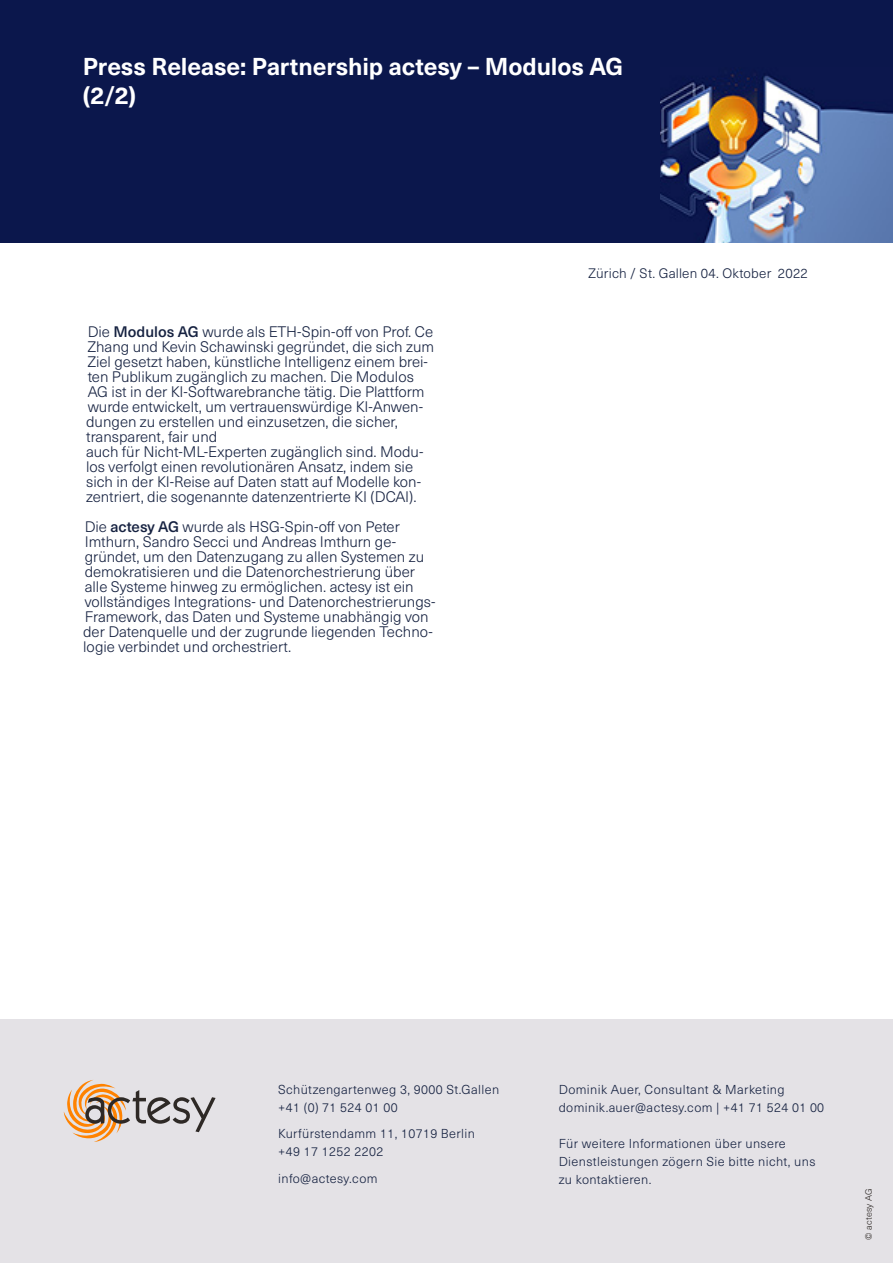
<style>
.page{position:relative;width:893px;height:1263px;background:#fff}
.page>*{position:absolute;margin:0;border:0;box-sizing:border-box;transform-origin:0 0}
.t1{font:700 24px "Neue Haas Unica W1 G";letter-spacing:-.005em;color:#fff}
.t2{font:300 15px/15px "Neue Haas Unica W1 G";color:#162241}
.gt{font:300 13.5px "Neue Haas Unica W1 G";letter-spacing:.015em;color:#162241}
.t3{font:300 12.75px/18px "Neue Haas Unica W1 G";letter-spacing:.03em;color:#162241}
.t4{font:300 9px "Neue Haas Unica W1 G";letter-spacing:.025em;color:#2e2926}
.s1{font-weight:500}
</style>
<div class="page">
<div style="left:0;top:0;width:893px;height:243px;background:#0b174c"></div>
<div style="left:0;top:1020px;width:893px;height:243px;background:#e4e2e6"></div>
<svg style="left:64px;top:1080px;width:152px;height:62px"></svg>
<img style="left:660px;top:73px;width:233px;height:170px">
<p class="t1" style="left:83px;top:48px;width:542px">Press Release: Partnership actesy – Modulos AG</p>
<p class="t1" style="left:83px;top:77px;width:55px">(2/2)</p>
<p class="t2" style="left:86px;top:323px;width:349px">Die <span class="s1">Modulos AG</span> wurde als ETH-Spin-off von Prof. Ce Zhang und Kevin Schawinski gegründet, die sich zum Ziel gesetzt haben, künstliche Intelligenz einem brei&shy;ten Publikum zugänglich zu machen. Die Modulos AG ist in der KI-Softwarebranche tätig. Die Plattform wurde entwickelt, um vertrauenswürdige KI-Anwen&shy;dungen zu erstellen und einzusetzen, die sicher, transparent, fair und</p>
<p class="t2" style="left:86px;top:443px;width:339px">auch für Nicht-ML-Experten zugänglich sind. Modu&shy;los verfolgt einen revolutionären Ansatz, indem sie sich in der KI-Reise auf Daten statt auf Modelle kon&shy;zentriert, die sogenannte datenzentrierte KI (DCAI).</p>
<p class="t2" style="left:83px;top:518px;width:354px">Die <span class="s1">actesy AG</span> wurde als HSG-Spin-off von Peter Imthurn, Sandro Secci und Andreas Imthurn ge&shy;gründet, um den Datenzugang zu allen Systemen zu demokratisieren und die Datenorchestrierung über alle Systeme hinweg zu ermöglichen. actesy ist ein vollständiges Integrations- und Datenorchestrierungs-Framework, das Daten und Systeme unabhängig von der Datenquelle und der zugrunde liegenden Techno&shy;logie verbindet und orchestriert.</p>
<p class="gt" style="left:588px;top:263px;width:221px">Zürich / St. Gallen 04. Oktober 2022</p>
<p class="t3" style="left:278px;top:1080px;width:222px">Schützengartenweg 3, 9000 St.Gallen</p>
<p class="t3" style="left:278px;top:1098px;width:121px">+41 (0) 71 524 01 00</p>
<p class="t3" style="left:278px;top:1124px;width:198px">Kurfürstendamm 11, 10719 Berlin</p>
<p class="t3" style="left:278px;top:1142px;width:106px">+49 17 1252 2202</p>
<p class="t3" style="left:278px;top:1169px;width:101px">info@actesy.com</p>
<p class="t3" style="left:559px;top:1080px;width:228px">Dominik Auer, Consultant &amp; Marketing</p>
<p class="t3" style="left:559px;top:1098px;width:267px">dominik.auer@actesy.com | +41 71 524 01 00</p>
<p class="t3" style="left:559px;top:1134px;width:258px">Für weitere Informationen über unsere<br>Dienstleistungen zögern Sie bitte nicht, uns zu kontaktieren.</p>
<p class="t4" style="left:862px;top:1240px;width:53px;rotate:-90deg">© actesy AG</p>
</div>
